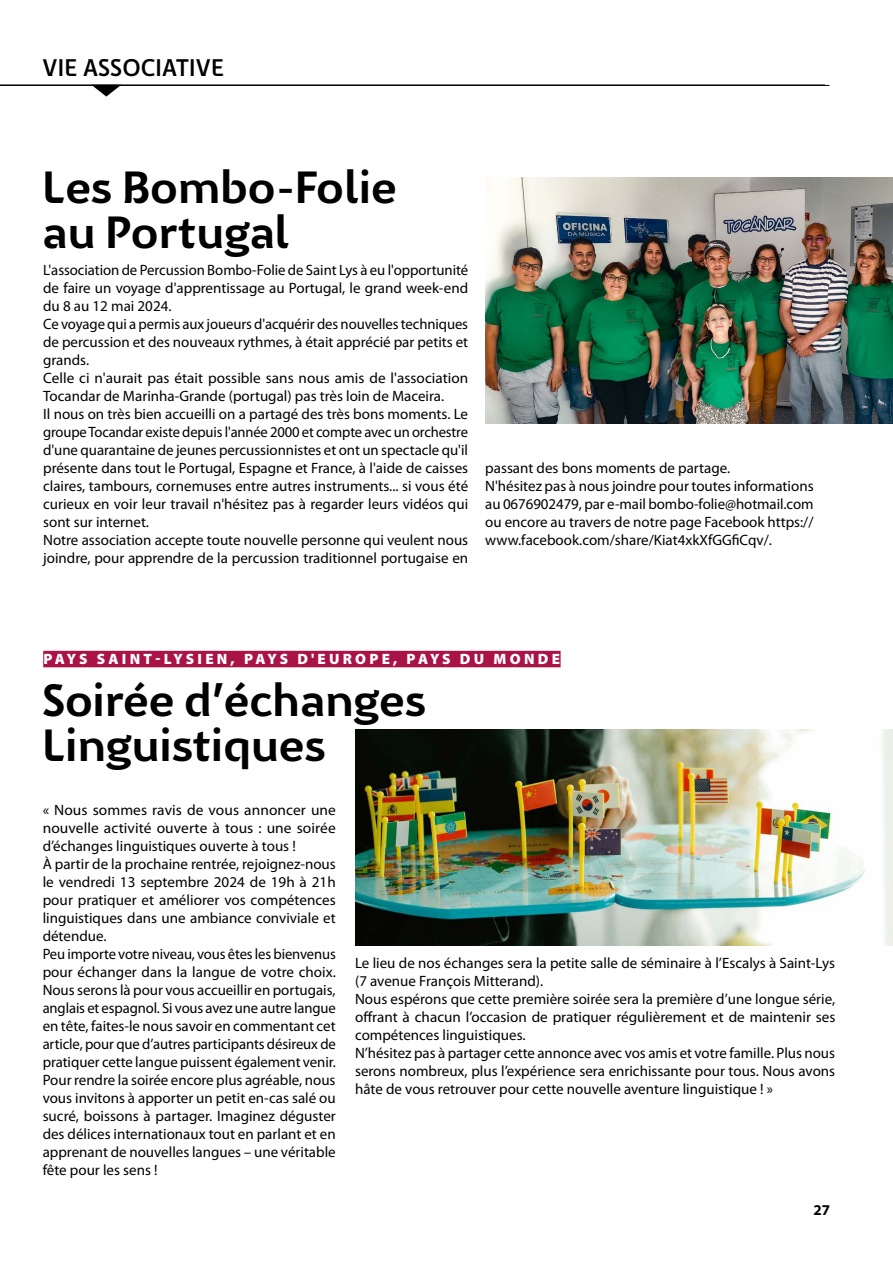
<style>
.page{position:relative;width:893px;height:1263px;background:#fff}
.page>*{position:absolute;margin:0;border:0;box-sizing:border-box;transform-origin:0 0}
.t1{font:700 45px/45px "Elen Sans";color:#000}
.t2{font:500 24px "Elen Sans";letter-spacing:.01em;color:#000}
.t3{font:15px/18px "Myriad Pro";color:#000}
.t4{font:900 15px "Myriad Pro";letter-spacing:.22em;color:#fff}
.t5{font:700 15px "Myriad Pro";color:#000}
</style>
<div class="page">
<hr style="left:0;top:85px;width:829px;height:1px;background:#000">
<svg style="left:93px;top:86px;width:27px;height:11px"></svg>
<div style="left:43px;top:651px;width:518px;height:16px;background:#aa1346"></div>
<img style="left:485px;top:177px;width:408px;height:247px">
<img style="left:355px;top:729px;width:538px;height:216px">
<h2 class="t2" style="left:43px;top:52px;width:183px">VIE ASSOCIATIVE</h2>
<h1 class="t1" style="left:43px;top:163px;width:356px">Les Bombo-Folie au Portugal</h1>
<p class="t3" style="left:43px;top:261px;width:427px">L'association de Percussion Bombo-Folie de Saint Lys à eu l'opportunité de faire un voyage d'apprentissage au Portugal, le grand week-end du 8 au 12 mai 2024.<br>Ce voyage qui a permis aux joueurs d'acquérir des nouvelles techniques de percussion et des nouveaux rythmes, à était apprécié par petits et grands.<br>Celle ci n'aurait pas était possible sans nous amis de l'association Tocandar de Marinha-Grande (portugal) pas très loin de Maceira.<br>Il nous on très bien accueilli on a partagé des très bons moments. Le groupe Tocandar existe depuis l'année 2000 et compte avec un orchestre d'une quarantaine de jeunes percussionnistes et ont un spectacle qu'il présente dans tout le Portugal, Espagne et France, à l'aide de caisses claires, tambours, cornemuses entre autres instruments... si vous été curieux en voir leur travail n'hésitez pas à regarder leurs vidéos qui sont sur internet.<br>Notre association accepte toute nouvelle personne qui veulent nous joindre, pour apprendre de la percussion traditionnel portugaise en</p>
<p class="t3" style="left:485px;top:459px;width:330px">passant des bons moments de partage.<br>N'hésitez pas à nous joindre pour toutes informations au 0676902479, par e-mail bombo-folie@hotmail.com ou encore au travers de notre page Facebook https:// www.facebook.com/share/Kiat4xkXfGGfiCqv/.</p>
<p class="t4" style="left:43px;top:649px;width:518px">PAYS SAINT-LYSIEN, PAYS D'EUROPE, PAYS DU MONDE</p>
<h1 class="t1" style="left:42px;top:676px;width:385px">Soirée d’échanges<br>Linguistiques</h1>
<p class="t3" style="left:43px;top:801px;width:295px">« Nous sommes ravis de vous annoncer une nouvelle activité ouverte à tous : une soirée d’échanges linguistiques ouverte à tous !<br>À partir de la prochaine rentrée, rejoignez-nous le vendredi 13 septembre 2024 de 19h à 21h pour pratiquer et améliorer vos compétences linguistiques dans une ambiance conviviale et détendue.<br>Peu importe votre niveau, vous êtes les bienvenus pour échanger dans la langue de votre choix.<br>Nous serons là pour vous accueillir en portugais, anglais et espagnol. Si vous avez une autre langue en tête, faites-le nous savoir en commentant cet article, pour que d’autres participants désireux de pratiquer cette langue puissent également venir.<br>Pour rendre la soirée encore plus agréable, nous vous invitons à apporter un petit en-cas salé ou sucré, boissons à partager. Imaginez déguster des délices internationaux tout en parlant et en apprenant de nouvelles langues – une véritable fête pour les sens !</p>
<p class="t3" style="left:355px;top:954px;width:482px">Le lieu de nos échanges sera la petite salle de séminaire à l’Escalys à Saint-Lys (7 avenue François Mitterand).<br>Nous espérons que cette première soirée sera la première d’une longue série, offrant à chacun l’occasion de pratiquer régulièrement et de maintenir ses compétences linguistiques.<br>N’hésitez pas à partager cette annonce avec vos amis et votre famille. Plus nous serons nombreux, plus l’expérience sera enrichissante pour tous. Nous avons hâte de vous retrouver pour cette nouvelle aventure linguistique ! »</p>
<p class="t5" style="left:814px;top:1200px;width:18px">27</p>
</div>
